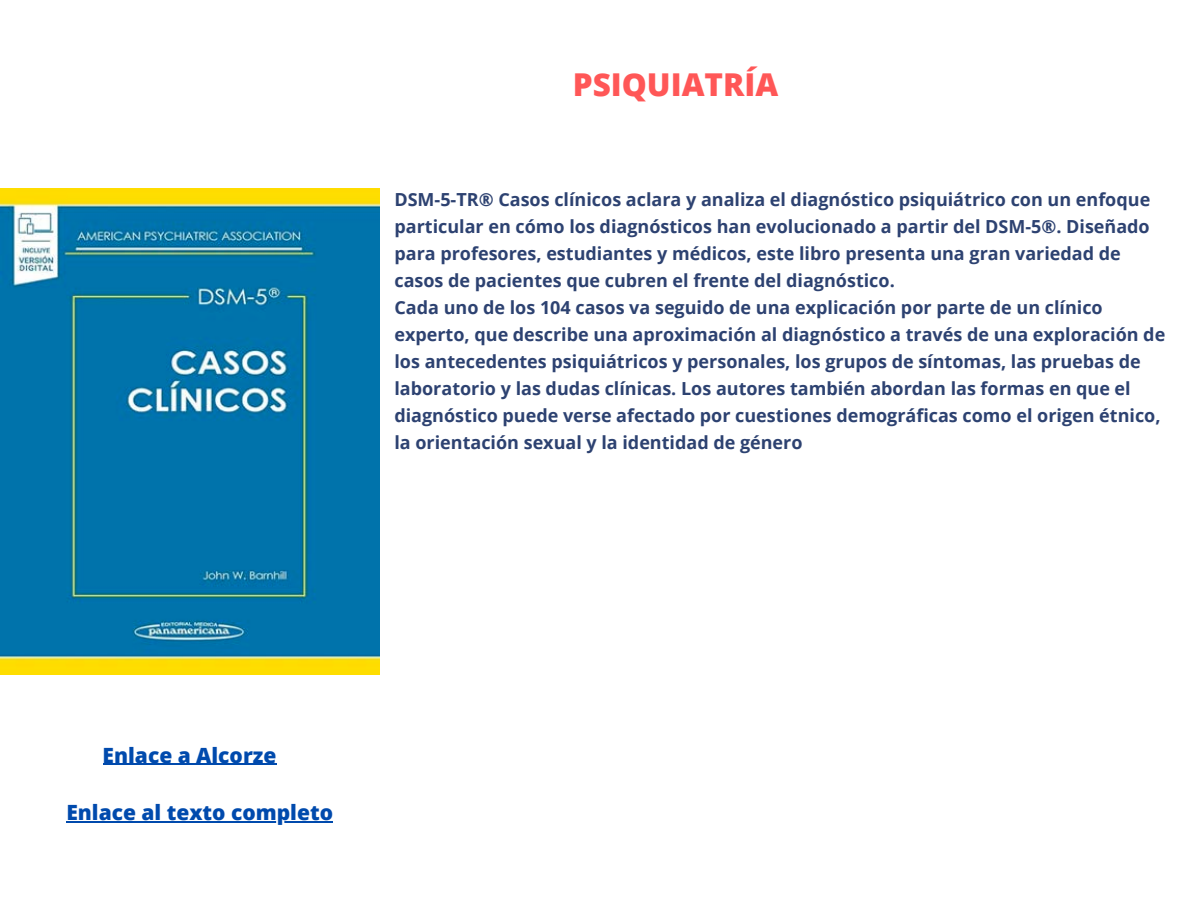
<style>
.page{position:relative;width:1188px;height:918px;background:#fff}
.page>*{position:absolute;margin:0;border:0;box-sizing:border-box;transform-origin:0 0}
.t1{font:800 31.5px "Open Sans";color:#ff5757}
.t2{font:800 21px "Open Sans";color:#004aad}
.t3{font:700 18px/27px "Open Sans";color:#2d4271}
</style>
<div class="page">
<img style="left:0;top:188px;width:379px;height:486px">
<hr style="left:103px;top:764px;width:174px;height:1px;background:#004aad">
<hr style="left:66px;top:822px;width:89px;height:1px;background:#004aad">
<hr style="left:155px;top:822px;width:178px;height:1px;background:#004aad">
<p class="t1" style="left:573px;top:62px;width:207px">PSIQUIATRÍA</p>
<h1 class="t3" style="left:394px;top:185px;width:757px">DSM-5-TR® Casos clínicos aclara y analiza el diagnóstico psiquiátrico con un enfoque particular en cómo los diagnósticos han evolucionado a partir del DSM-5®. Diseñado para profesores, estudiantes y médicos, este libro presenta una gran variedad de casos de pacientes que cubren el frente del diagnóstico.</h1>
<p class="t3" style="left:394px;top:293px;width:772px">Cada uno de los 104 casos va seguido de una explicación por parte de un clínico experto, que describe una aproximación al diagnóstico a través de una exploración de los antecedentes psiquiátricos y personales, los grupos de síntomas, las pruebas de laboratorio y las dudas clínicas. Los autores también abordan las formas en que el diagnóstico puede verse afectado por cuestiones demográficas como el origen étnico, la orientación sexual y la identidad de género</p>
<p class="t2" style="left:103px;top:740px;width:175px">Enlace a Alcorze</p>
<h2 class="t2" style="left:66px;top:798px;width:268px">Enlace al texto completo</h2>
</div>
